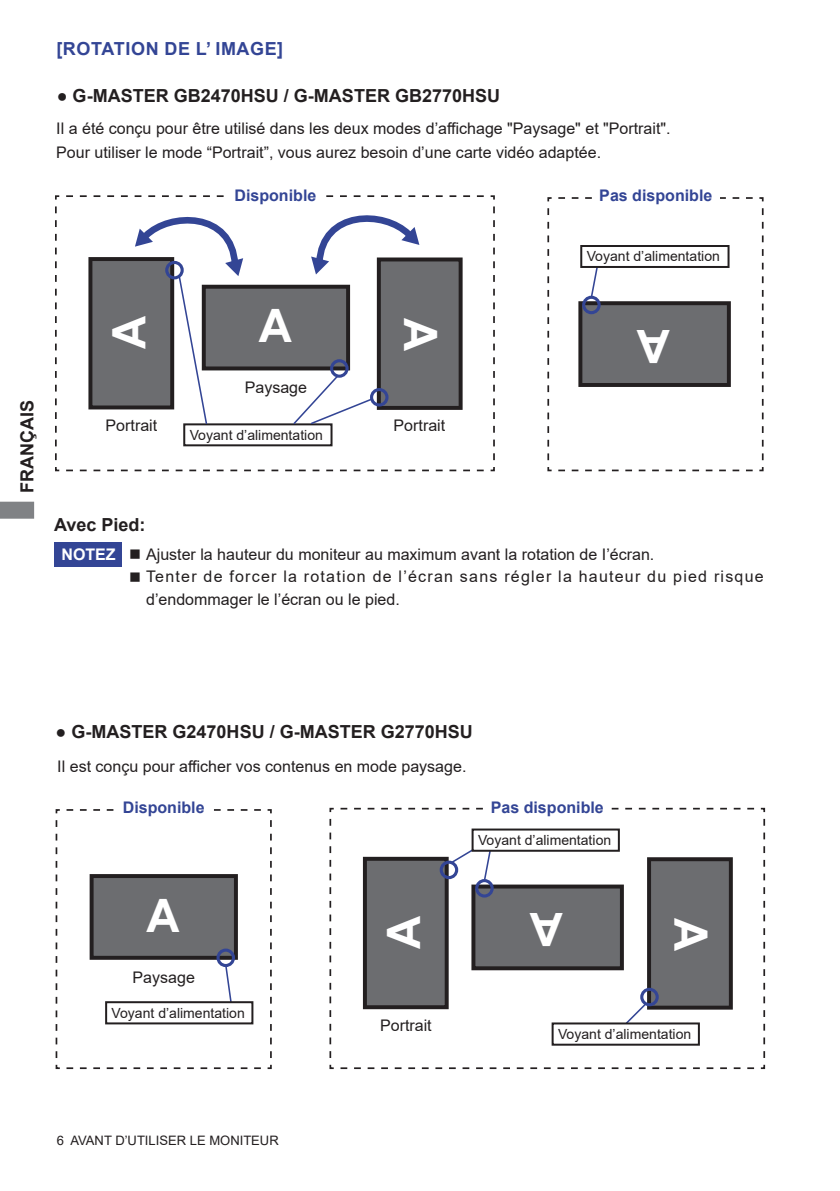
<style>
.page{position:relative;width:840px;height:1191px;background:#fff}
.page>*{position:absolute;margin:0;border:0;box-sizing:border-box;transform-origin:0 0}
.t1{font:700 46px "Arial";color:#fff}
.t2{font:700 18px "Arial";color:#231f20}
.t3{font:700 18px "Arial";letter-spacing:.035em;color:#334595}
.t4{font:16px/24px "Arial";color:#231f20}
.t5{font:16px/22.6px "Arial";letter-spacing:.075em;color:#231f20}
.t6{font:700 16px "Arial";color:#334595}
.t7{font:700 16px "Arial";color:#fff}
.t8{font:14px "Arial";color:#231f20}
.t9{font:13px "Arial";color:#231f20}
.s1{font-weight:400}
</style>
<div class="page">
<svg style="left:0;top:502px;width:34px;height:16px"></svg>
<svg style="left:55px;top:809px;width:217px;height:261px"></svg>
<div style="left:92px;top:876px;width:144px;height:81px;background:#6c6d70"></div>
<div style="left:90px;top:874px;width:148px;height:85px;border:4px solid #231f20"></div>
<div style="left:216px;top:948px;width:19px;height:19px;border:3px solid #334595;border-radius:50%"></div>
<svg style="left:329px;top:807px;width:436px;height:263px"></svg>
<div style="left:473px;top:886px;width:148px;height:82px;background:#6c6d70"></div>
<div style="left:471px;top:884px;width:152px;height:86px;border:4px solid #231f20"></div>
<div style="left:365px;top:858px;width:81px;height:149px;background:#6c6d70"></div>
<div style="left:363px;top:857px;width:85px;height:152px;border:4px solid #231f20"></div>
<div style="left:648px;top:859px;width:82px;height:148px;background:#6c6d70"></div>
<div style="left:646px;top:857px;width:86px;height:152px;border:4px solid #231f20"></div>
<div style="left:439px;top:860px;width:19px;height:19px;border:3px solid #334595;border-radius:50%"></div>
<div style="left:475px;top:879px;width:18px;height:18px;border:3px solid #334595;border-radius:50%"></div>
<div style="left:640px;top:987px;width:18px;height:19px;border:3px solid #334595;border-radius:50%"></div>
<div style="left:119px;top:799px;width:89px;height:24px;background:#fff"></div>
<svg style="left:224px;top:964px;width:8px;height:37px"></svg>
<div style="left:105px;top:1001px;width:148px;height:23px;border:2px solid #231f20"></div>
<svg style="left:448px;top:847px;width:26px;height:18px"></svg>
<svg style="left:482px;top:851px;width:9px;height:31px"></svg>
<svg style="left:624px;top:1002px;width:22px;height:20px"></svg>
<div style="left:486px;top:799px;width:121px;height:24px;background:#fff"></div>
<div style="left:471px;top:828px;width:148px;height:23px;border:2px solid #231f20"></div>
<div style="left:551px;top:1022px;width:148px;height:23px;border:2px solid #231f20"></div>
<div style="left:54px;top:541px;width:68px;height:25px;background:#334595"></div>
<svg style="left:547px;top:197px;width:217px;height:275px"></svg>
<svg style="left:55px;top:195px;width:440px;height:277px"></svg>
<div style="left:90px;top:259px;width:82px;height:148px;background:#6c6d70"></div>
<div style="left:88px;top:257px;width:86px;height:152px;border:4px solid #231f20"></div>
<div style="left:378px;top:259px;width:82px;height:149px;background:#6c6d70"></div>
<div style="left:376px;top:257px;width:86px;height:153px;border:4px solid #231f20"></div>
<div style="left:370px;top:388px;width:18px;height:18px;border:3px solid #334595;border-radius:50%"></div>
<div style="left:225px;top:188px;width:100px;height:22px;background:#fff"></div>
<div style="left:183px;top:423px;width:149px;height:23px;border:2px solid #231f20"></div>
<div style="left:592px;top:188px;width:127px;height:22px;background:#fff"></div>
<div style="left:204px;top:287px;width:144px;height:81px;background:#6c6d70"></div>
<div style="left:202px;top:285px;width:148px;height:85px;border:4px solid #231f20"></div>
<div style="left:330px;top:359px;width:18px;height:19px;border:3px solid #334595;border-radius:50%"></div>
<svg style="left:292px;top:374px;width:82px;height:51px"></svg>
<div style="left:580px;top:303px;width:148px;height:82px;background:#6c6d70"></div>
<div style="left:578px;top:301px;width:152px;height:86px;border:4px solid #231f20"></div>
<div style="left:581px;top:296px;width:19px;height:18px;border:3px solid #334595;border-radius:50%"></div>
<svg style="left:589px;top:268px;width:9px;height:31px"></svg>
<svg style="left:135px;top:215px;width:108px;height:210px"></svg>
<div style="left:580px;top:245px;width:149px;height:23px;border:2px solid #231f20"></div>
<p class="t3" style="left:57px;top:36px;width:228px">[ROTATION DE L’ IMAGE]</p>
<p class="t2" style="left:57px;top:83px;width:444px"><span class="s1">●</span> G-MASTER GB2470HSU / G-MASTER GB2770HSU</p>
<p class="t4" style="left:56px;top:116px;width:615px">Il a été conçu pour être utilisé dans les deux modes d’affichage "Paysage" et "Portrait".<br>Pour utiliser le mode “Portrait”, vous aurez besoin d’une carte vidéo adaptée.</p>
<p class="t6" style="left:234px;top:185px;width:83px">Disponible</p>
<p class="t6" style="left:599px;top:184px;width:114px">Pas disponible</p>
<p class="t8" style="left:586px;top:247px;width:135px">Voyant d’alimentation</p>
<p class="t2" style="left:14px;top:493px;width:94px;rotate:-90deg">FRANÇAIS</p>
<h1 class="t1" style="left:97px;top:349px;width:35px;rotate:-90deg">A</h1>
<h1 class="t1" style="left:452px;top:318px;width:35px;rotate:90deg">A</h1>
<p class="t4" style="left:245px;top:375px;width:64px">Paysage</p>
<p class="t4" style="left:393px;top:413px;width:53px">Portrait</p>
<p class="t4" style="left:106px;top:413px;width:53px">Portrait</p>
<p class="t8" style="left:189px;top:425px;width:135px">Voyant d’alimentation</p>
<h1 class="t1" style="left:669px;top:378px;width:35px;rotate:-180deg">A</h1>
<p class="t2" style="left:54px;top:512px;width:93px">Avec Pied:</p>
<p class="t7" style="left:61px;top:543px;width:56px">NOTEZ</p>
<p class="t4" style="left:129px;top:542px;width:526px">■ Ajuster la hauteur du moniteur au maximum avant la rotation de I’écran.</p>
<p class="t5" style="left:146px;top:565px;width:618px;text-indent:-17px">■ Tenter de forcer la rotation de l’écran sans régler la hauteur du pied risque d’endommager le l’écran ou le pied.</p>
<p class="t2" style="left:56px;top:718px;width:418px"><span class="s1">●</span> G-MASTER G2470HSU / G-MASTER G2770HSU</p>
<p class="t4" style="left:57px;top:754px;width:410px">Il est conçu pour afficher vos contenus en mode paysage.</p>
<p class="t6" style="left:123px;top:796px;width:83px">Disponible</p>
<p class="t6" style="left:490px;top:795px;width:114px">Pas disponible</p>
<p class="t8" style="left:478px;top:830px;width:135px">Voyant d’alimentation</p>
<p class="t4" style="left:132px;top:965px;width:64px">Paysage</p>
<p class="t8" style="left:111px;top:1003px;width:135px">Voyant d’alimentation</p>
<p class="t9" style="left:57px;top:1131px;width:223px">6 AVANT D’UTILISER LE MONITEUR</p>
<h1 class="t1" style="left:562px;top:961px;width:35px;rotate:-180deg">A</h1>
<h1 class="t1" style="left:371px;top:948px;width:35px;rotate:-90deg">A</h1>
<h1 class="t1" style="left:722px;top:917px;width:35px;rotate:90deg">A</h1>
<p class="t4" style="left:380px;top:1013px;width:53px">Portrait</p>
<p class="t8" style="left:557px;top:1024px;width:135px">Voyant d’alimentation</p>
</div>
